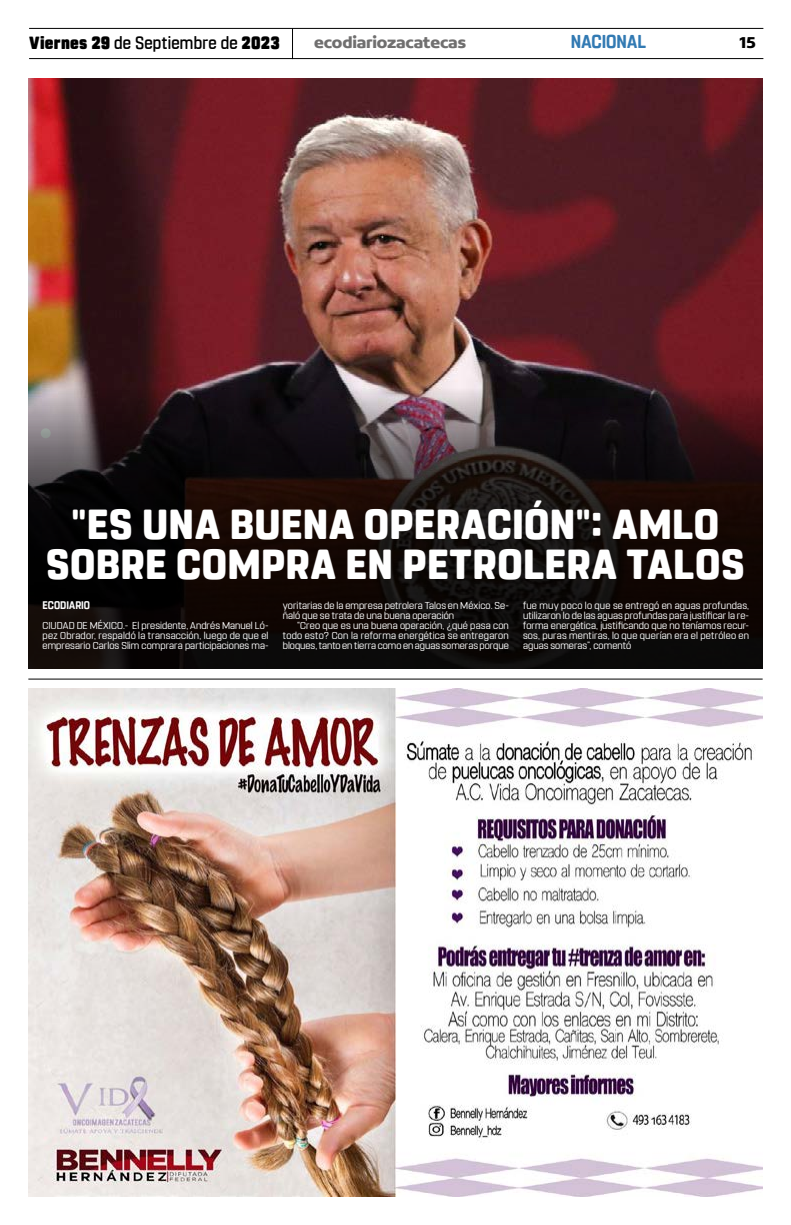
<style>
.page{position:relative;width:791px;height:1225px;background:#fff}
.page>*{position:absolute;margin:0;border:0;box-sizing:border-box;transform-origin:0 0}
.t1{font:800 41.8px/40px "Rohn Rounded";letter-spacing:.01em;color:#fff;text-align:center;scale:.96 1}
.t2{font:700 18.6px "Rohn Rounded";color:#327ab3;scale:.91 1}
.t3{font:500 17.6px "Rohn Rounded";letter-spacing:.015em;color:#000;scale:.91 1}
.t4{font:700 16.9px "Concord";letter-spacing:-.01em;color:#706f6f}
.t5{font:700 16.9px "Concord";color:#000}
.t6{font:700 11px "Rohn Rounded";letter-spacing:.005em;color:#fff;scale:.91 1}
.t7{font:10px/10px "Rohn Rounded";letter-spacing:.005em;color:#fff;text-align:justify}
.s1{font-weight:900}
</style>
<div class="page">
<hr style="left:29px;top:28px;width:734px;height:1px;background:#000">
<hr style="left:292px;top:28px;width:1px;height:31px;background:#000">
<hr style="left:29px;top:58px;width:734px;height:1px;background:#000">
<img style="left:28px;top:688px;width:735px;height:508px">
<hr style="left:28px;top:678px;width:735px;height:1px;background:#000">
<img style="left:28px;top:78px;width:735px;height:310px">
<svg style="left:28px;top:388px;width:735px;height:280px;background:#1b1313"></svg>
<h3 class="t3" style="left:29px;top:33px;width:277px"><span class="s1">Viernes 29</span> de Septiembre de <span class="s1">2023</span></h3>
<h3 class="t4" style="left:314px;top:32px;width:153px">ecodiariozacatecas</h3>
<h2 class="t2" style="left:571px;top:31px;width:84px">NACIONAL</h2>
<h3 class="t5" style="left:739px;top:32px;width:18px">15</h3>
<h1 class="t1" style="left:46px;top:504px;width:729px">"ES UNA BUENA OPERACIÓN": AMLO<br>SOBRE COMPRA EN PETROLERA TALOS</h1>
<p class="t6" style="left:43px;top:598px;width:54px">ECODIARIO</p>
<p class="t7" style="left:43px;top:620px;width:228px">CIUDAD DE MÉXICO.- El presidente, Andrés Manuel Ló&shy;pez Obrador, respaldó la transacción, luego de que el empresario Carlos Slim comprara participaciones ma-</p>
<p class="t7" style="left:283px;top:600px;width:228px">yoritarias de la empresa petrolera Talos en México. Se&shy;ñaló que se trata de una buena operación</p>
<p class="t7" style="left:283px;top:620px;width:228px;text-indent:14px">“Creo que es una buena operación, ¿qué pasa con todo esto? Con la reforma energética se entregaron bloques, tanto en tierra como en aguas someras porque</p>
<p class="t7" style="left:523px;top:600px;width:228px">fue muy poco lo que se entregó en aguas profundas, utilizaron lo de las aguas profundas para justificar la re&shy;forma energética, justificando que no teníamos recur&shy;sos, puras mentiras, lo que querían era el petróleo en aguas someras”, comentó</p>
</div>
